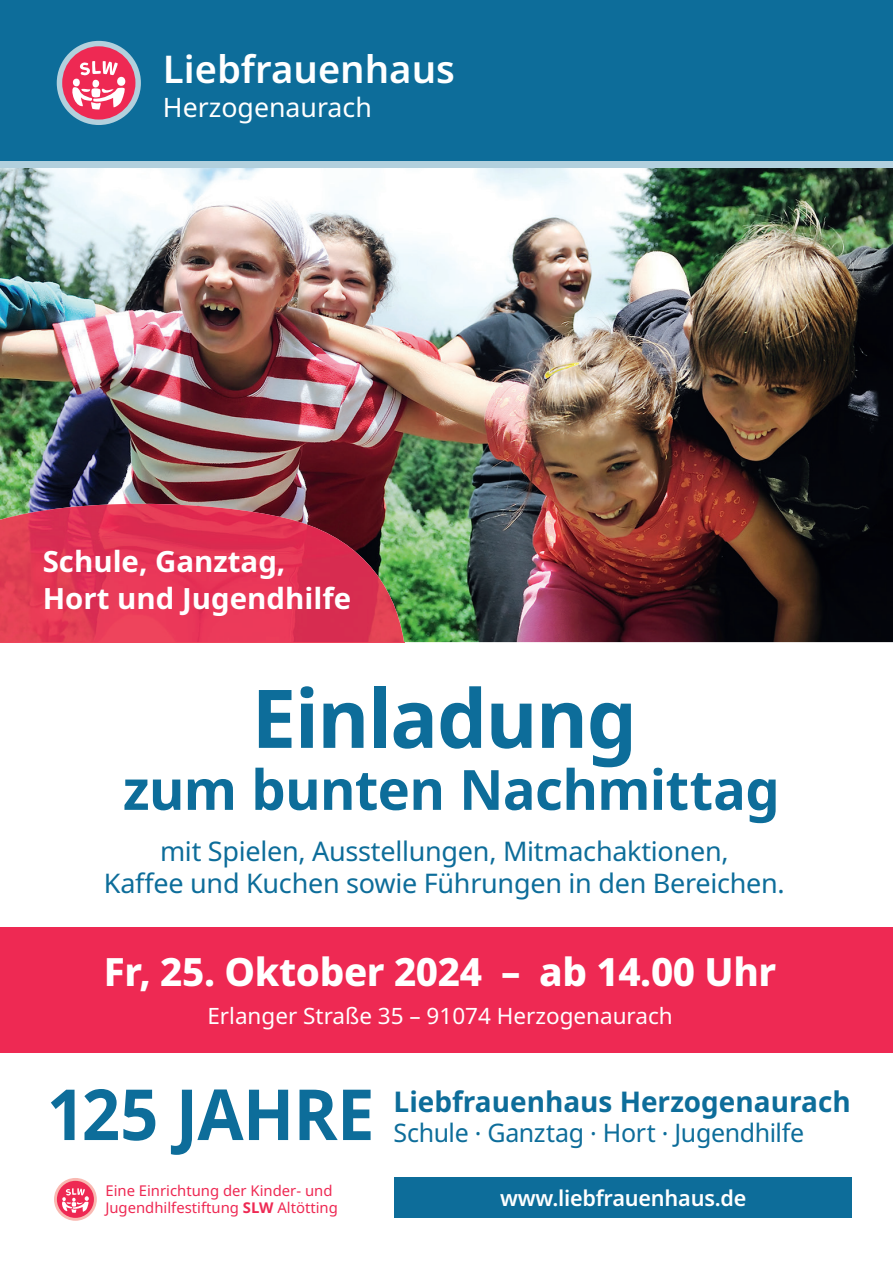
<style>
.page{position:relative;width:893px;height:1263px;background:#fff}
.page>*{position:absolute;margin:0;border:0;box-sizing:border-box;transform-origin:0 0}
.t1{font:700 81px "Noto Sans";letter-spacing:-.02em;color:#0d6d9a}
.t2{font:700 70.5px "Noto Sans";letter-spacing:-.01em;color:#0d6d9a;scale:.95 1}
.t3{font:700 55.5px "Noto Sans";letter-spacing:-.01em;color:#0d6d9a}
.t4{font:800 39px "Noto Sans";letter-spacing:-.01em;color:#fff}
.t5{font:600 38.25px "Noto Sans";color:#fff}
.t6{font:700 29.25px/36.5px "Noto Sans";color:#fff}
.t7{font:700 28.5px "Noto Sans";color:#0d6d9a}
.t8{font:27px/32.4px "Noto Sans";letter-spacing:-.01em;color:#0d6d9a;text-align:center}
.t9{font:26.7px "Noto Sans";color:#fff}
.t10{font:25.5px "Noto Sans";letter-spacing:-.015em;color:#0d6d9a}
.t11{font:22.5px "Noto Sans";color:#fff}
.t12{font:600 21.9px "Noto Sans";letter-spacing:-.01em;color:#fff}
.t13{font:14.85px/17.9px "Noto Sans";color:#ee2953}
.s1{font-weight:700}
</style>
<div class="page">
<img style="left:0;top:167px;width:893px;height:475px">
<div style="left:0;top:0;width:893px;height:164px;background:#0d6d9a"></div>
<div style="left:0;top:161px;width:893px;height:6px;background:#b2d0dd"></div>
<div style="left:57px;top:41px;width:84px;height:84px;background:#b2d0dd;border-radius:50%"></div>
<div style="left:62px;top:46px;width:73px;height:74px;background:#ee2953;border-radius:50%"></div>
<svg style="left:71px;top:61px;width:55px;height:49px"></svg>
<svg style="left:54px;top:1178px;width:43px;height:43px"></svg>
<div style="left:57px;top:1181px;width:37px;height:37px;background:#ee2953;border-radius:50%"></div>
<svg style="left:62px;top:1188px;width:27px;height:25px"></svg>
<div style="left:0;top:927px;width:893px;height:125px;background:#ee2953"></div>
<div style="left:394px;top:1178px;width:458px;height:40px;background:#0d6d9a"></div>
<img style="left:0;top:504px;width:404px;height:138px">
<h3 class="t5" style="left:163px;top:42px;width:294px">Liebfrauenhaus</h3>
<p class="t9" style="left:163px;top:89px;width:211px">Herzogenaurach</p>
<p class="t6" style="left:43px;top:544px;width:310px">Schule, Ganztag,<br>Hort und Jugendhilfe</p>
<h1 class="t1" style="left:252px;top:661px;width:387px">Einladung</h1>
<h3 class="t3" style="left:123px;top:750px;width:658px">zum bunten Nachmittag</h3>
<p class="t8" style="left:104px;top:835px;width:682px">mit Spielen, Ausstellungen, Mitmachaktionen,<br>Kaffee und Kuchen sowie Führungen in den Bereichen.</p>
<h3 class="t4" style="left:104px;top:943px;width:674px">Fr, 25. Oktober 2024 – ab 14.00 Uhr</h3>
<p class="t11" style="left:207px;top:1000px;width:467px">Erlanger Straße 35 – 91074 Herzogenaurach</p>
<h2 class="t2" style="left:47px;top:1065px;width:346px">125 JAHRE</h2>
<p class="t7" style="left:394px;top:1081px;width:459px">Liebfrauenhaus Herzogenaurach</p>
<p class="t10" style="left:394px;top:1115px;width:412px">Schule . Ganztag . Hort . Jugendhilfe</p>
<p class="t13" style="left:105px;top:1181px;width:234px">Eine Einrichtung der Kinder- und<br>Jugendhilfestiftung <span class="s1">SLW</span> Altötting</p>
<p class="t12" style="left:500px;top:1183px;width:248px">www.liebfrauenhaus.de</p>
</div>
